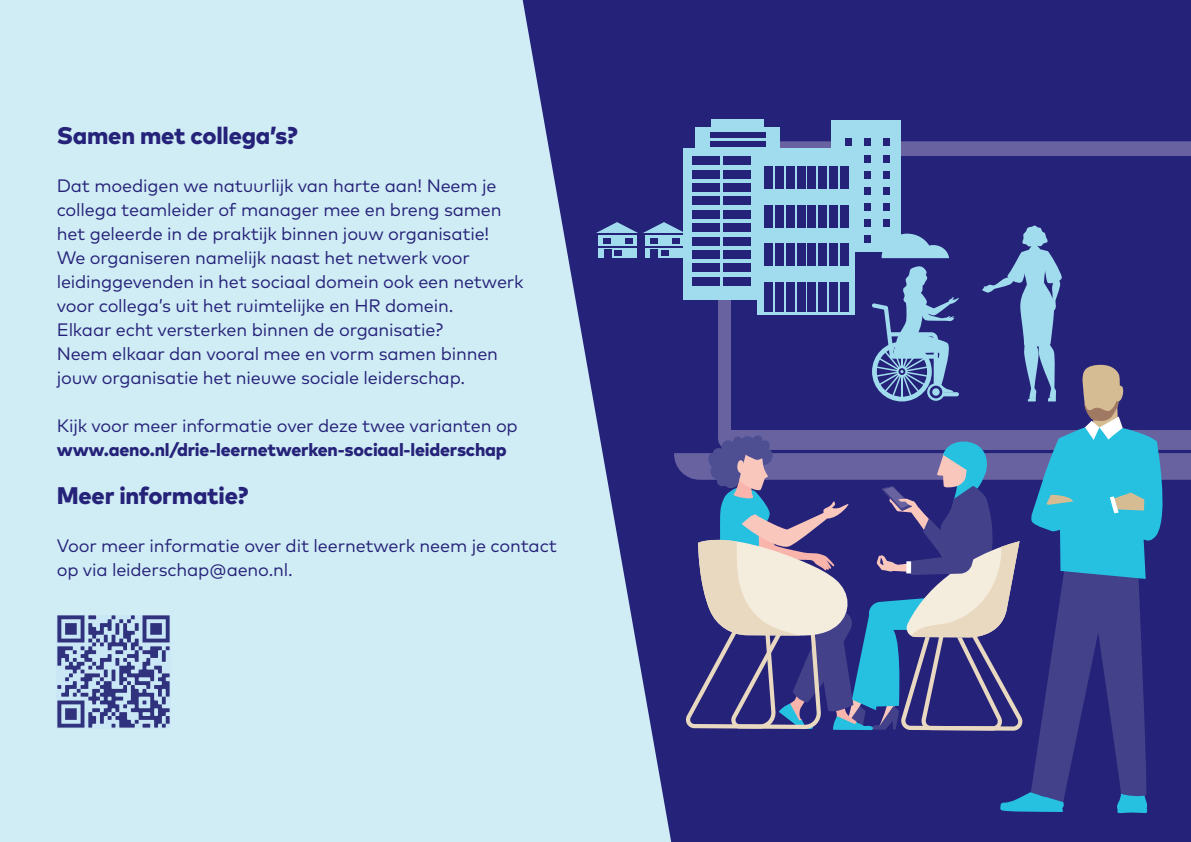
<style>
.page{position:relative;width:1191px;height:842px;background:#fff}
.page>*{position:absolute;margin:0;border:0;box-sizing:border-box;transform-origin:0 0}
.A_O_Broodtekst{font:800 24px "Mark Pro";letter-spacing:-.01em;color:#252279}
.A_O_Broodtekst-2{font:18px/24px "Mark Pro";letter-spacing:-.01em;color:#252279}
.A_O_Broodtekst-3{font:800 18px/24px "Mark Pro";letter-spacing:-.01em;color:#252279}
.s1{font-weight:400}
</style>
<div class="page">
<div style="left:510px;top:0;width:681px;height:842px;background:#252279"></div>
<svg style="left:780px;top:141px;width:411px;height:15px;background:#67629f"></svg>
<div style="left:0;top:0;width:672px;height:842px;background:#d0ecf4"></div>
<img style="left:57px;top:615px;width:113px;height:114px">
<div style="left:831px;top:120px;width:69px;height:131px;background:#a1dcee"></div>
<div style="left:845px;top:139px;width:7px;height:7px;background:#252279"></div>
<div style="left:864px;top:139px;width:7px;height:7px;background:#252279"></div>
<div style="left:864px;top:155px;width:7px;height:7px;background:#252279"></div>
<div style="left:864px;top:171px;width:7px;height:8px;background:#252279"></div>
<div style="left:864px;top:187px;width:7px;height:8px;background:#252279"></div>
<div style="left:864px;top:203px;width:7px;height:8px;background:#252279"></div>
<div style="left:864px;top:219px;width:7px;height:8px;background:#252279"></div>
<div style="left:883px;top:139px;width:6px;height:7px;background:#252279"></div>
<div style="left:883px;top:155px;width:6px;height:7px;background:#252279"></div>
<div style="left:883px;top:171px;width:6px;height:8px;background:#252279"></div>
<div style="left:883px;top:187px;width:6px;height:8px;background:#252279"></div>
<div style="left:883px;top:203px;width:6px;height:8px;background:#252279"></div>
<div style="left:883px;top:219px;width:6px;height:8px;background:#252279"></div>
<div style="left:695px;top:127px;width:85px;height:28px;background:#a1dcee"></div>
<div style="left:683px;top:148px;width:109px;height:152px;background:#a1dcee"></div>
<div style="left:710px;top:132px;width:55px;height:6px;background:#252279"></div>
<div style="left:710px;top:141px;width:55px;height:6px;background:#252279"></div>
<div style="left:693px;top:156px;width:27px;height:9px;background:#252279"></div>
<div style="left:724px;top:156px;width:27px;height:9px;background:#252279"></div>
<div style="left:693px;top:170px;width:27px;height:9px;background:#252279"></div>
<div style="left:724px;top:170px;width:27px;height:9px;background:#252279"></div>
<div style="left:693px;top:183px;width:27px;height:9px;background:#252279"></div>
<div style="left:724px;top:183px;width:27px;height:9px;background:#252279"></div>
<div style="left:693px;top:197px;width:27px;height:8px;background:#252279"></div>
<div style="left:724px;top:197px;width:27px;height:8px;background:#252279"></div>
<div style="left:693px;top:210px;width:27px;height:9px;background:#252279"></div>
<div style="left:724px;top:210px;width:27px;height:9px;background:#252279"></div>
<div style="left:711px;top:120px;width:53px;height:12px;background:#a1dcee"></div>
<div style="left:757px;top:154px;width:98px;height:161px;background:#a1dcee"></div>
<hr style="left:759px;top:152px;width:94px;height:2px;background:#a1dcee">
<hr style="left:757px;top:149px;width:98px;height:3px;background:#a1dcee">
<div style="left:764px;top:205px;width:8px;height:23px;background:#252279"></div>
<div style="left:764px;top:166px;width:8px;height:23px;background:#252279"></div>
<div style="left:818px;top:205px;width:8px;height:23px;background:#252279"></div>
<div style="left:818px;top:166px;width:8px;height:23px;background:#252279"></div>
<div style="left:807px;top:205px;width:8px;height:23px;background:#252279"></div>
<div style="left:807px;top:166px;width:8px;height:23px;background:#252279"></div>
<div style="left:797px;top:205px;width:8px;height:23px;background:#252279"></div>
<div style="left:797px;top:166px;width:8px;height:23px;background:#252279"></div>
<div style="left:775px;top:205px;width:8px;height:23px;background:#252279"></div>
<div style="left:775px;top:166px;width:8px;height:23px;background:#252279"></div>
<div style="left:829px;top:205px;width:8px;height:23px;background:#252279"></div>
<div style="left:829px;top:166px;width:8px;height:23px;background:#252279"></div>
<div style="left:786px;top:205px;width:8px;height:23px;background:#252279"></div>
<div style="left:786px;top:166px;width:8px;height:23px;background:#252279"></div>
<div style="left:840px;top:205px;width:8px;height:23px;background:#252279"></div>
<div style="left:840px;top:166px;width:8px;height:23px;background:#252279"></div>
<svg style="left:595px;top:222px;width:596px;height:591px"></svg>
<p class="A_O_Broodtekst" style="left:57px;top:117px;width:242px">Samen met collega’s?</p>
<p class="A_O_Broodtekst-2" style="left:57px;top:172px;width:441px">Dat moedigen we natuurlijk van harte aan! Neem je</p>
<p class="A_O_Broodtekst-2" style="left:57px;top:196px;width:468px">collega teamleider of manager mee en breng samen het geleerde in de praktijk binnen jouw organisatie!<br>We organiseren namelijk naast het netwerk voor leidinggevenden in het sociaal domein ook een netwerk</p>
<p class="A_O_Broodtekst-2" style="left:57px;top:292px;width:398px">voor collega’s uit het ruimtelijke en HR domein.</p>
<p class="A_O_Broodtekst-2" style="left:57px;top:316px;width:388px">Elkaar echt versterken binnen de organisatie?</p>
<p class="A_O_Broodtekst-2" style="left:57px;top:340px;width:443px">Neem elkaar dan vooral mee en vorm samen binnen</p>
<p class="A_O_Broodtekst-2" style="left:57px;top:364px;width:410px">jouw organisatie het nieuwe sociale leiderschap.</p>
<p class="A_O_Broodtekst-3" style="left:57px;top:412px;width:462px"><span class="s1">Kijk voor meer informatie over deze twee varianten op </span>www.aeno.nl/drie-leernetwerken-sociaal-leiderschap</p>
<p class="A_O_Broodtekst" style="left:57px;top:477px;width:193px">Meer informatie?</p>
<p class="A_O_Broodtekst-2" style="left:57px;top:532px;width:502px">Voor meer informatie over dit leernetwerk neem je contact op via leiderschap@aeno.nl.</p>
</div>
